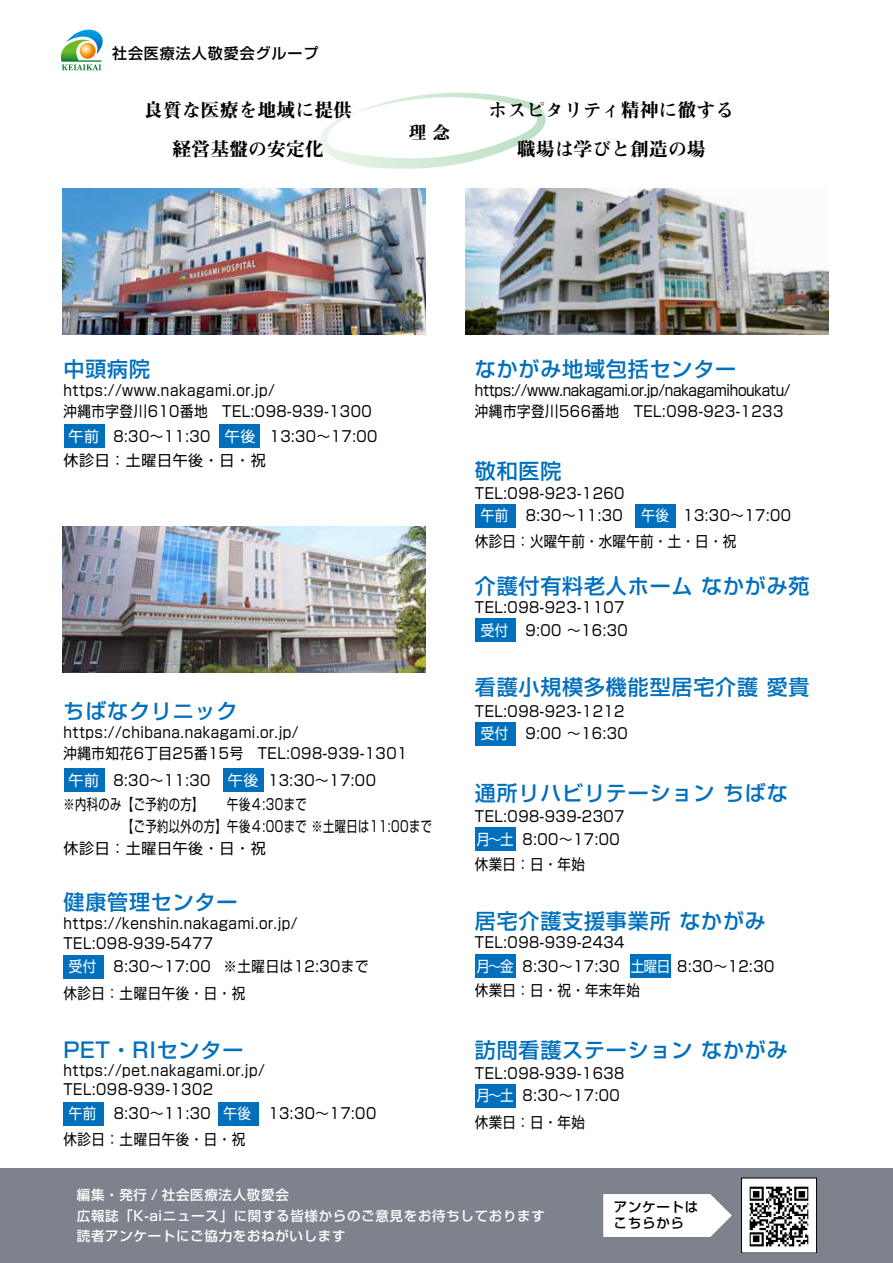
<style>
.page{position:relative;width:893px;height:1263px;background:#fff}
.page>*{position:absolute;margin:0;border:0;box-sizing:border-box;transform-origin:0 0}
.t1{font:500 21px "Shin Go Pro";letter-spacing:.04em;color:#006fbc}
.t2{font:18.9px/39px "Midashi Min Pro MA31";color:#000;text-align:center}
.t3{font:17.7px "Midashi Min Pro MA31";color:#000}
.t4{font:15px/22.6px "Shin Go Pro";letter-spacing:.04em;color:#000;scale:.9 1}
.t5{font:15px/23.5px "Shin Go Pro";letter-spacing:.02em;color:#000;scale:.9 1}
.t6{font:15px/21.9px "Shin Go Pro";letter-spacing:.04em;color:#000;scale:.75 1}
.t7{font:15px "Shin Go Pro";letter-spacing:-.02em;color:#000;scale:.9 1}
.t8{font:500 15px "Shin Go Pro";letter-spacing:.06em;color:#000}
.t9{font:15px "Shin Go Pro";letter-spacing:.04em;color:#000}
.t10{font:500 13.5px/21.9px "Shin Go Pro";letter-spacing:.05em;color:#fff}
.t11{font:500 13.5px/16.2px "Shin Go Pro";letter-spacing:.05em;color:#000}
.s1{color:#fff}
</style>
<div class="page">
<div style="left:0;top:1168px;width:893px;height:95px;background:#7d828d"></div>
<svg style="left:603px;top:1194px;width:129px;height:43px;background:#f3f3f4"></svg>
<img style="left:743px;top:1179px;width:72px;height:72px">
<div style="left:741px;top:1177px;width:76px;height:76px;border:1px solid #000"></div>
<svg style="left:60px;top:30px;width:43px;height:40px"></svg>
<img style="left:63px;top:189px;width:363px;height:146px">
<img style="left:63px;top:526px;width:363px;height:146px">
<img style="left:465px;top:189px;width:363px;height:146px">
<div style="left:475px;top:505px;width:40px;height:23px;background:#006fbc"></div>
<div style="left:635px;top:505px;width:41px;height:23px;background:#006fbc"></div>
<div style="left:475px;top:618px;width:40px;height:23px;background:#006fbc"></div>
<div style="left:475px;top:723px;width:40px;height:23px;background:#006fbc"></div>
<div style="left:475px;top:827px;width:40px;height:24px;background:#006fbc"></div>
<div style="left:475px;top:954px;width:40px;height:23px;background:#006fbc"></div>
<div style="left:631px;top:954px;width:40px;height:23px;background:#006fbc"></div>
<div style="left:475px;top:1085px;width:40px;height:23px;background:#006fbc"></div>
<div style="left:64px;top:955px;width:40px;height:23px;background:#006fbc"></div>
<div style="left:64px;top:1102px;width:40px;height:23px;background:#006fbc"></div>
<div style="left:218px;top:1102px;width:41px;height:23px;background:#006fbc"></div>
<div style="left:64px;top:425px;width:40px;height:23px;background:#006fbc"></div>
<div style="left:220px;top:425px;width:40px;height:23px;background:#006fbc"></div>
<div style="left:64px;top:768px;width:40px;height:23px;background:#006fbc"></div>
<div style="left:223px;top:768px;width:41px;height:23px;background:#006fbc"></div>
<svg style="left:320px;top:93px;width:226px;height:76px"></svg>
<p class="t8" style="left:112px;top:41px;width:208px">社会医療法人敬愛会グループ</p>
<p class="t2" style="left:144px;top:89px;width:209px">良質な医療を地域に提供経営基盤の安定化</p>
<p class="t3" style="left:409px;top:119px;width:43px">理 念</p>
<p class="t2" style="left:488px;top:89px;width:247px">ホスピタリティ精神に徹する</p>
<p class="t2" style="left:517px;top:128px;width:190px">職場は学びと創造の場</p>
<h1 class="t1" style="left:63px;top:352px;width:88px">中頭病院</h1>
<p class="t4" style="left:63px;top:378px;width:344px;line-height:20.7px">https://www.nakagami.or.jp/<br>沖縄市字登川610番地　TEL:098-939-1300</p>
<p class="t4" style="left:63px;top:422px;width:350px;line-height:24.2px;text-indent:5px"><span class="s1">午前</span> 8:30～11:30 <span class="s1">午後</span> 13:30～17:00休診日：土曜日午後・日・祝</p>
<h1 class="t1" style="left:63px;top:694px;width:175px">ちばなクリニック</h1>
<p class="t4" style="left:63px;top:720px;width:384px;line-height:21px">https://chibana.nakagami.or.jp/<br>沖縄市知花6丁目25番15号　TEL:098-939-1301</p>
<p class="t4" style="left:69px;top:767px;width:343px"><span class="s1">午前</span> 8:30～11:30 <span class="s1">午後</span> 13:30～17:00</p>
<p class="t6" style="left:63px;top:792px;width:493px">※内科のみ【ご予約の方】　　午後４:30まで<br>　　　　　【ご予約以外の方】午後４:00まで ※土曜日は11:00まで</p>
<p class="t9" style="left:63px;top:835px;width:204px">休診日：土曜日午後・日・祝</p>
<h1 class="t1" style="left:63px;top:885px;width:175px">健康管理センター</h1>
<p class="t4" style="left:63px;top:930px;width:168px">TEL:098-939-5477</p>
<p class="t4" style="left:63px;top:910px;width:261px">https://kenshin.nakagami.or.jp/</p>
<p class="t4" style="left:69px;top:953px;width:334px"><span class="s1">受付</span> 8:30～17:00 ※土曜日は12:30まで</p>
<p class="t4" style="left:63px;top:980px;width:204px">休診日：土曜日午後・日・祝</p>
<h1 class="t1" style="left:63px;top:1033px;width:181px">PET・RIセンター</h1>
<p class="t4" style="left:63px;top:1057px;width:225px">https://pet.nakagami.or.jp/</p>
<p class="t4" style="left:63px;top:1076px;width:168px">TEL:098-939-1302</p>
<p class="t4" style="left:69px;top:1100px;width:343px"><span class="s1">午前</span> 8:30～11:30 <span class="s1">午後</span> 13:30～17:00</p>
<p class="t4" style="left:63px;top:1126px;width:204px">休診日：土曜日午後・日・祝</p>
<h1 class="t1" style="left:475px;top:352px;width:263px">なかがみ地域包括センター</h1>
<p class="t7" style="left:475px;top:378px;width:352px">https://www.nakagami.or.jp/nakagamihoukatu/</p>
<h1 class="t1" style="left:483px;top:380px;width:22px">　</h1>
<p class="t4" style="left:475px;top:398px;width:344px">沖縄市字登川566番地　TEL:098-923-1233</p>
<h1 class="t1" style="left:475px;top:454px;width:88px">敬和医院</h1>
<p class="t4" style="left:481px;top:480px;width:346px;text-indent:-6px">TEL:098-923-1260<br><span class="s1">午前</span> 8:30～11:30 <span class="s1">午後</span> 13:30～17:00</p>
<p class="t5" style="left:475px;top:528px;width:292px">休診日：火曜午前・水曜午前・土・日・祝</p>
<h1 class="t1" style="left:475px;top:568px;width:336px">介護付有料老人ホーム なかがみ苑</h1>
<p class="t4" style="left:475px;top:594px;width:168px">TEL:098-923-1107</p>
<p class="t4" style="left:481px;top:617px;width:165px"><span class="s1">受付</span> 9:00 ～16:30</p>
<h1 class="t1" style="left:475px;top:670px;width:336px">看護小規模多機能型居宅介護 愛貴</h1>
<p class="t4" style="left:475px;top:698px;width:168px">TEL:098-923-1212</p>
<p class="t4" style="left:481px;top:720px;width:165px"><span class="s1">受付</span> 9:00 ～16:30</p>
<h1 class="t1" style="left:475px;top:776px;width:314px">通所リハビリテーション ちばな</h1>
<p class="t4" style="left:475px;top:804px;width:168px">TEL:098-939-2307</p>
<p class="t4" style="left:475px;top:825px;width:162px;line-height:25px"><span class="s1">月～土</span> 8:00～17:00休業日：日・年始</p>
<h1 class="t1" style="left:475px;top:903px;width:292px">居宅介護支援事業所 なかがみ</h1>
<p class="t4" style="left:475px;top:929px;width:168px">TEL:098-939-2434</p>
<p class="t5" style="left:475px;top:953px;width:334px"><span class="s1">月～金</span> 8:30～17:30 <span class="s1">土曜日</span> 8:30～12:30休業日：日・祝・年末年始</p>
<h1 class="t1" style="left:475px;top:1033px;width:314px">訪問看護ステーション なかがみ</h1>
<p class="t4" style="left:475px;top:1060px;width:168px">TEL:098-939-1638</p>
<p class="t4" style="left:475px;top:1080px;width:162px;line-height:26.7px"><span class="s1">月～土</span> 8:30～17:00休業日：日・年始</p>
<p class="t10" style="left:77px;top:1182px;width:469px">編集・発行 / 社会医療法人敬愛会<br>広報誌「K-aiニュース」に関する皆様からのご意見をお待ちしております</p>
<p class="t10" style="left:77px;top:1223px;width:270px">読者アンケートにご協力をおねがいします</p>
<p class="t11" style="left:614px;top:1197px;width:86px">アンケートはこちらから</p>
</div>
